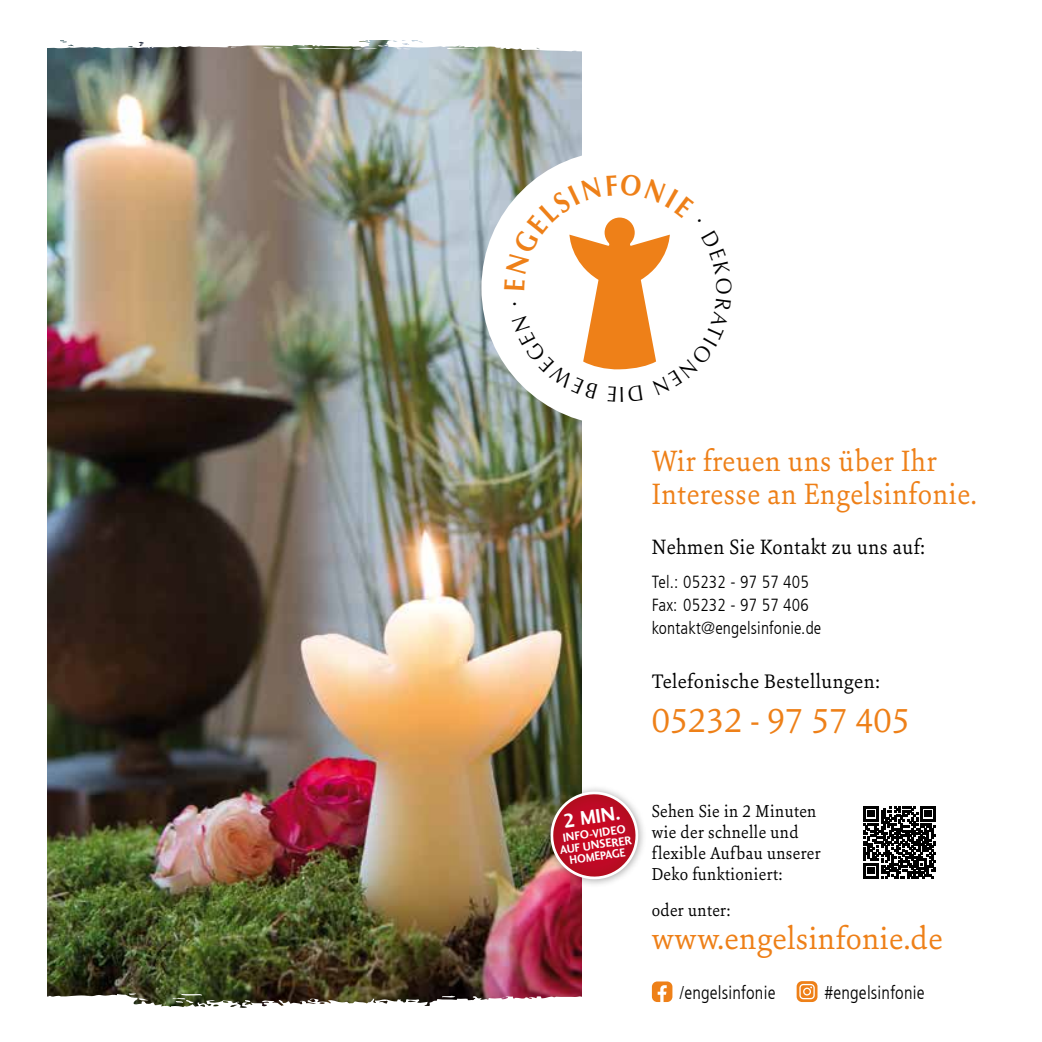
<style>
.page{position:relative;width:1042px;height:1042px;background:#fff}
.page>*{position:absolute;margin:0;border:0;box-sizing:border-box;transform-origin:0 0}
.t1{font:36.75px "Sina Nova";color:#ee8018}
.t2{font:33.25px "Sina Nova";letter-spacing:.01em;color:#ee8018}
.t3{font:31.5px/33.2px "Sina Nova";letter-spacing:.02em;color:#ee8018;scale:.94 1}
.t4{font:22.22px "Sina Nova";letter-spacing:.02em;color:#000;scale:.94 1}
.t5{font:21px "Sina Nova";letter-spacing:.02em;color:#000}
.t6{font:20.47px "Charlotte Sans Bold Plain";color:#fff;scale:.95 1}
.t7{font:18.55px/21px "Sina Nova";letter-spacing:.02em;color:#000;scale:.94 1}
.t8{font:300 condensed 18.55px "Frutiger LT Com";letter-spacing:.01em;color:#000}
.t9{font:300 condensed 17.5px/22.8px "Frutiger LT Com";letter-spacing:.01em;color:#000}
.t10{font:12.25px/11.4px "Charlotte Sans Bold Plain";color:#fff;text-align:center;scale:.95 1}
</style>
<div class="page">
<img style="left:47px;top:65px;width:534px;height:919px">
<div style="left:481px;top:150px;width:275px;height:276px;background:#fff;border-radius:50%"></div>
<img style="left:47px;top:40px;width:535px;height:25px">
<img style="left:47px;top:984px;width:535px;height:24px">
<div style="left:543px;top:784px;width:104px;height:104px;background:#000;opacity:.35"></div>
<svg style="left:547px;top:788px;width:94px;height:94px"></svg>
<svg style="left:652px;top:981px;width:20px;height:21px"></svg>
<svg style="left:796px;top:981px;width:21px;height:21px"></svg>
<svg style="left:863px;top:806px;width:72px;height:72px"></svg>
<svg style="left:504px;top:174px;width:166px;height:228px"></svg>
<h3 class="t3" style="left:652px;top:443px;width:347px">Wir freuen uns über Ihr<br>Interesse an Engelsinfonie.</h3>
<p class="t4" style="left:652px;top:532px;width:292px">Nehmen Sie Kontakt zu uns auf:</p>
<p class="t9" style="left:652px;top:571px;width:171px">Tel.: 05232 - 97 57 405<br>Fax: 05232 - 97 57 406 kontakt@engelsinfonie.de</p>
<p class="t5" style="left:652px;top:667px;width:229px">Telefonische Bestellungen:</p>
<h1 class="t1" style="left:652px;top:695px;width:259px">05232 - 97 57 405</h1>
<p class="t6" style="left:562px;top:809px;width:62px;rotate:-8deg">2 MIN.</p>
<p class="t10" style="left:557px;top:833px;width:78px;rotate:-8deg">INFO-VIDEO<br>AUF UNSERER<br>HOMEPAGE</p>
<p class="t7" style="left:652px;top:799px;width:181px">Sehen Sie in 2 Minuten wie der schnelle und flexible Aufbau unserer<br>Deko funktioniert:</p>
<p class="t7" style="left:652px;top:899px;width:85px">oder unter:</p>
<h2 class="t2" style="left:652px;top:916px;width:292px">www.engelsinfonie.de</h2>
<p class="t8" style="left:679px;top:982px;width:98px">/engelsinfonie</p>
<p class="t8" style="left:824px;top:982px;width:102px">#engelsinfonie</p>
</div>
